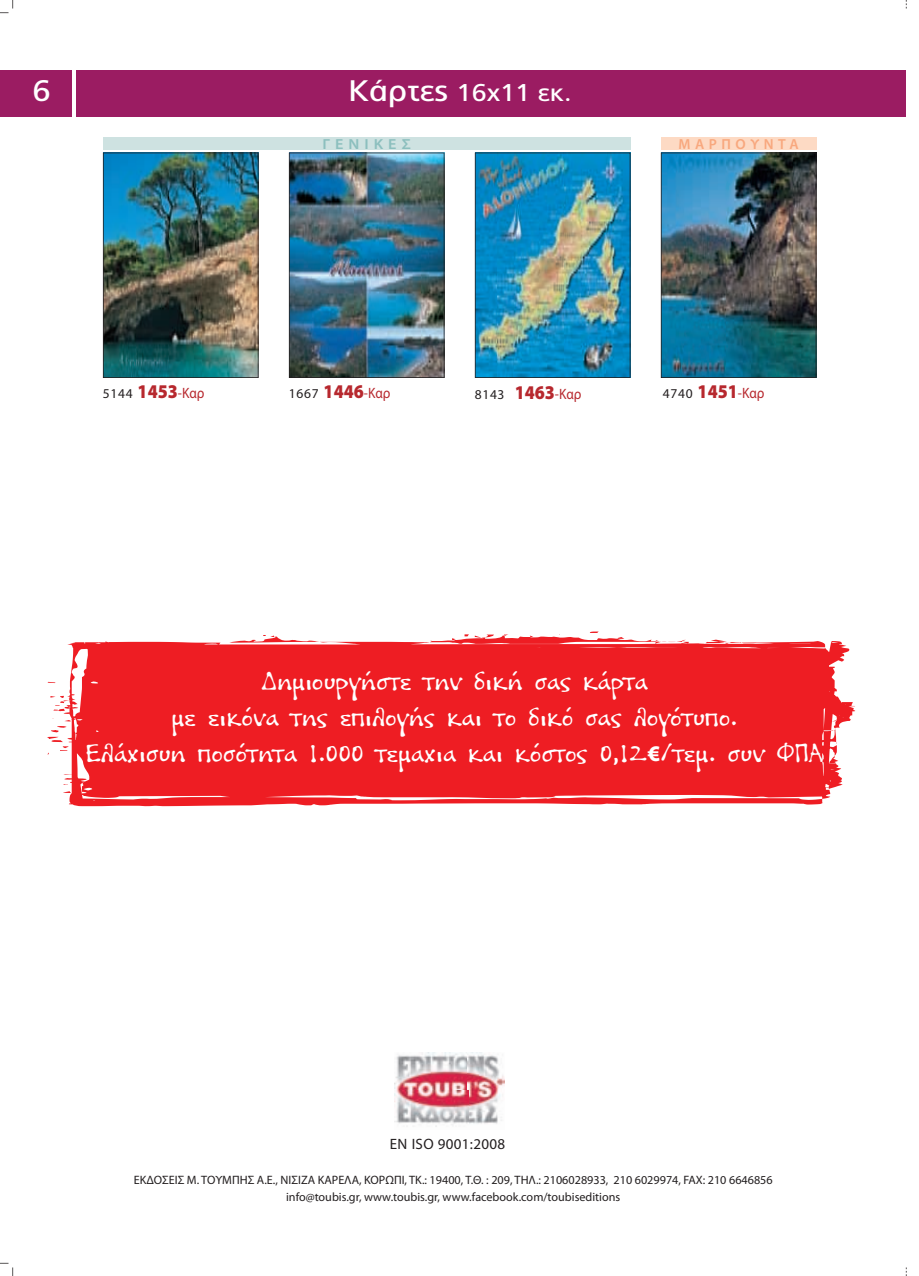
<style>
.page{position:relative;width:919px;height:1276px;background:#fff}
.page>*{position:absolute;margin:0;border:0;box-sizing:border-box;transform-origin:0 0}
.t1{font:29.7px "PF Catalog";color:#fff;scale:1.11 1}
.t2{font:27px/36px "PF Tissue Note";color:#fff;text-align:center;scale:1.1 1}
.t3{font:24.3px "PF Catalog";color:#fff;scale:1.11 1}
.t4{font:15px "Myriad Pro";letter-spacing:.02em;color:#231f20}
.t5{font:600 14.55px "Myriad Pro";letter-spacing:.31em;color:#f8a87e}
.t6{font:600 14.55px "Myriad Pro";letter-spacing:.31em;color:#8cbfbe;scale:1.11 1}
.t7{font:13.5px "Myriad Pro";letter-spacing:.05em;color:#231f20}
.t8{font:12.15px/16.5px "Myriad Pro";color:#231f20;text-align:center}
.s1{font-size:29.7px}
.s2{font-weight:900;font-size:19.5px;color:#b7282e}
.s3{font-size:15px;color:#b7282e}
.s4{font-family:"Myriad Pro";font-weight:700}
</style>
<div class="page">
<div style="left:0;top:70px;width:71px;height:47px;background:#9b1c62"></div>
<div style="left:77px;top:70px;width:829px;height:47px;background:#9b1c62"></div>
<img style="left:394px;top:1052px;width:110px;height:75px">
<svg style="left:47px;top:631px;width:808px;height:175px;background:#f03c41"></svg>
<div style="left:660px;top:137px;width:156px;height:13px;background:#fddac4"></div>
<img style="left:660px;top:153px;width:156px;height:225px">
<div style="left:103px;top:137px;width:527px;height:13px;background:#cee2e1"></div>
<img style="left:289px;top:153px;width:155px;height:225px">
<img style="left:103px;top:153px;width:155px;height:225px">
<img style="left:475px;top:153px;width:155px;height:225px">
<svg style="left:0;top:1262px;width:13px;height:14px"></svg>
<svg style="left:0;top:0;width:13px;height:13px"></svg>
<h1 class="t1" style="left:32px;top:79px;width:18px">6</h1>
<h3 class="t3" style="left:348px;top:83px;width:203px"><span class="s1">Kάρτες</span> 16x11 εκ.</h3>
<p class="t6" style="left:322px;top:138px;width:81px">ΓΕΝΙΚΕΣ</p>
<p class="t5" style="left:678px;top:138px;width:121px">ΜΑΡΠΟΥΝΤΑ</p>
<p class="t7" style="left:103px;top:389px;width:103px">5144 <span class="s2">1453</span><span class="s3">-Καρ</span></p>
<p class="t7" style="left:289px;top:389px;width:103px">1667 <span class="s2">1446</span><span class="s3">-Καρ</span></p>
<p class="t7" style="left:475px;top:389px;width:108px">8143 <span class="s2">1463</span><span class="s3">-Καρ</span></p>
<p class="t7" style="left:662px;top:389px;width:103px">4740 <span class="s2">1451</span><span class="s3">-Καρ</span></p>
<h2 class="t2" style="left:86px;top:667px;width:672px">Δημιουργήστε την δική σας κάρτα<br>με εικόνα της επιλογής και το δικό σας λογότυπο.<br>Ελάχισυη ποσότητα 1.000 τεμαχια και κόστος 0,12<span class="s4">€</span>/τεμ. συν ΦΠΑ</h2>
<p class="t4" style="left:390px;top:1138px;width:117px">EN ISO 9001:2008</p>
<p class="t8" style="left:134px;top:1172px;width:640px">ΕΚΔΟΣΕΙΣ Μ. ΤΟΥΜΠΗΣ Α.Ε., ΝΙΣΙΖΑ ΚΑΡΕΛΑ, ΚΟΡΩΠΙ, ΤΚ.: 19400, Τ.Θ. : 209, ΤΗΛ.: 2106028933, 210 6029974, FAX: 210 6646856 info@toubis.gr, www.toubis.gr, www.facebook.com/toubiseditions</p>
</div>
